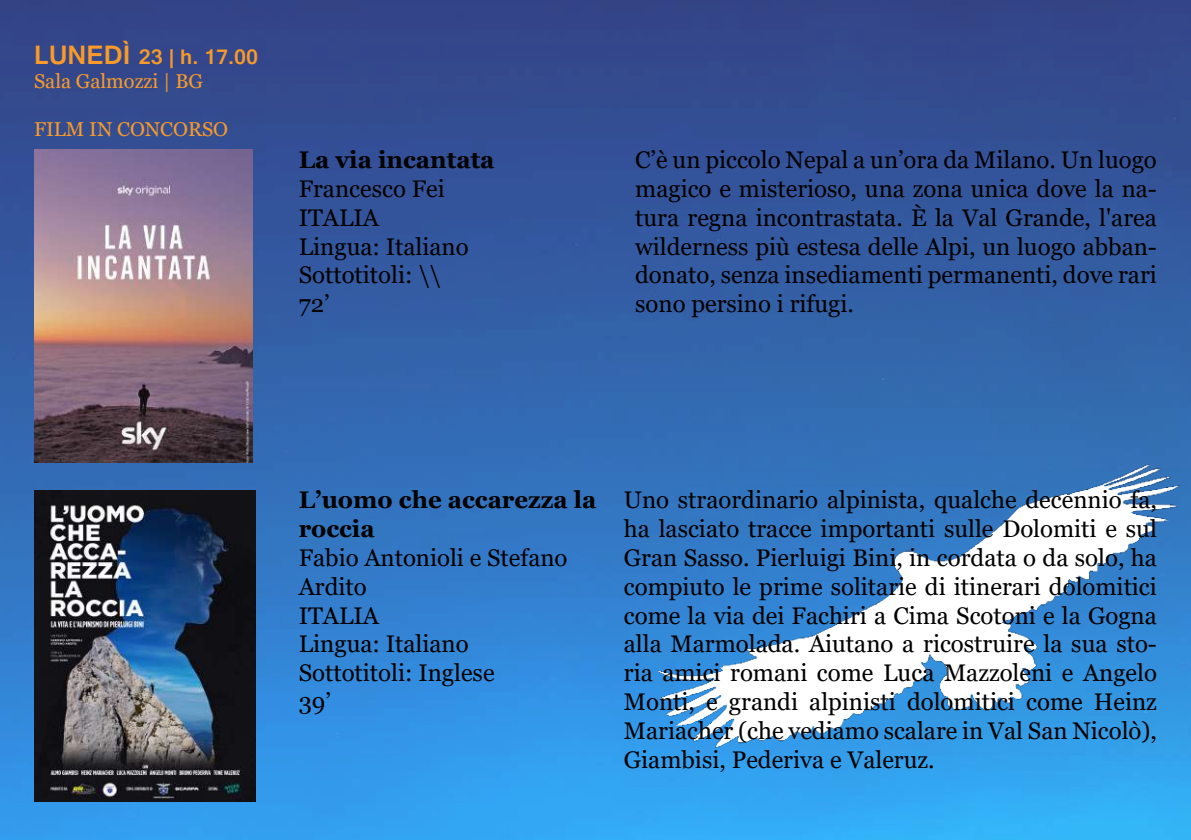
<style>
.page{position:relative;width:1191px;height:840px;background:#fff}
.page>*{position:absolute;margin:0;border:0;box-sizing:border-box;transform-origin:0 0}
.t1{font:24px/28.8px "Georgia";color:#000}
.t2{font:700 24px/28.8px "Georgia";color:#000}
.t3{font:700 22px "Gautami";color:#f99a29}
.t4{font:20px "Georgia";color:#f99a29}
.s1{font-size:28px}
</style>
<div class="page">
<img style="left:0;top:0;width:1191px;height:839px">
<img style="left:34px;top:150px;width:218px;height:312px">
<img style="left:34px;top:489px;width:221px;height:312px">
<img style="left:635px;top:462px;width:556px;height:286px">
<p class="t3" style="left:34px;top:43px;width:226px"><span class="s1">LUNEDÌ</span> 23 | h. 17.00</p>
<p class="t4" style="left:34px;top:69px;width:170px">Sala Galmozzi | BG</p>
<p class="t4" style="left:34px;top:117px;width:196px">FILM IN CONCORSO</p>
<p class="t2" style="left:299px;top:145px;width:197px">La via incantata</p>
<p class="t1" style="left:299px;top:175px;width:171px">Francesco Fei<br>ITALIA<br>Lingua: Italiano<br>Sottotitoli: \\<br>72’</p>
<p class="t1" style="left:635px;top:146px;width:523px;text-align:justify">C’è un piccolo Nepal a un’ora da Milano. Un luogo magico e misterioso, una zona unica dove la na&shy;tura regna incontrastata. È la Val Grande, l'area wilderness più estesa delle Alpi, un luogo abban&shy;donato, senza insediamenti permanenti, dove rari sono persino i rifugi.</p>
<p class="t2" style="left:299px;top:485px;width:299px">L’uomo che accarezza la roccia</p>
<p class="t1" style="left:299px;top:543px;width:270px">Fabio Antonioli e Stefano<br>Ardito<br>ITALIA<br>Lingua: Italiano<br>Sottotitoli: Inglese<br>39’</p>
<p class="t1" style="left:624px;top:485px;width:534px;text-align:justify">Uno straordinario alpinista, qualche decennio fa, ha lasciato tracce importanti sulle Dolomiti e sul Gran Sasso. Pierluigi Bini, in cordata o da solo, ha compiuto le prime solitarie di itinerari dolomitici come la via dei Fachiri a Cima Scotoni e la Gogna alla Marmolada. Aiutano a ricostruire la sua sto&shy;ria amici romani come Luca Mazzoleni e Angelo Monti, e grandi alpinisti dolomitici come Heinz Mariacher (che vediamo scalare in Val San Nicolò), Giambisi, Pederiva e Valeruz.</p>
</div>
